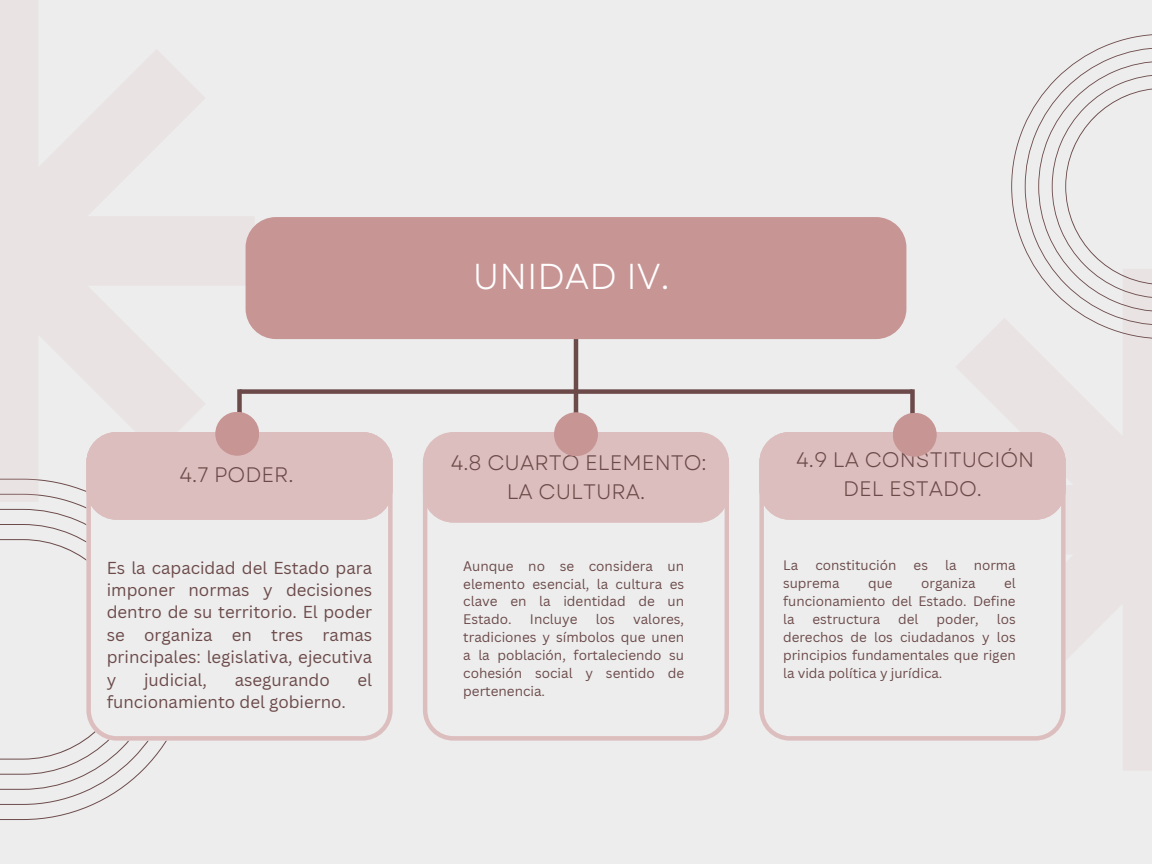
<style>
.page{position:relative;width:1152px;height:864px;background:#ededed}
.page>*{position:absolute;margin:0;border:0;box-sizing:border-box;transform-origin:0 0}
.t1{font:36px "Garet";color:#fff}
.t2{font:21px/29.2px "Garet";color:#6c4a4a;text-align:center}
.t3{font:16.8px/22.5px "Canva Sans";color:#6c4a4a;text-align:justify}
.t4{font:13.5px/18px "Canva Sans";color:#6c4a4a;text-align:justify}
.t5{font:13.35px/17.9px "Canva Sans";color:#6c4a4a;text-align:justify}
</style>
<div class="page">
<svg style="left:0;top:790px;width:119px;height:15px"></svg>
<svg style="left:0;top:775px;width:138px;height:15px"></svg>
<div style="left:246px;top:217px;width:660px;height:122px;background:#c89595"></div>
<svg style="left:423px;top:432px;width:306px;height:308px"></svg>
<svg style="left:759px;top:520px;width:306px;height:220px"></svg>
<div style="left:240px;top:389px;width:672px;height:5px;background:#6c4a4a"></div>
<hr style="left:574px;top:339px;width:4px;height:93px;background:#6c4a4a">
<div style="left:237px;top:389px;width:5px;height:43px;background:#6c4a4a"></div>
<div style="left:910px;top:389px;width:5px;height:45px;background:#6c4a4a"></div>
<svg style="left:0;top:432px;width:392px;height:343px"></svg>
<div style="left:215px;top:412px;width:44px;height:44px;background:#c89595;border-radius:50%"></div>
<div style="left:423px;top:435px;width:306px;height:87px;background:#ddbebe"></div>
<div style="left:554px;top:412px;width:44px;height:44px;background:#c89595;border-radius:50%"></div>
<div style="left:759px;top:432px;width:306px;height:88px;background:#ddbebe"></div>
<div style="left:893px;top:413px;width:44px;height:44px;background:#c89595;border-radius:50%"></div>
<svg style="left:1011px;top:34px;width:141px;height:305px"></svg>
<svg style="left:1025px;top:47px;width:127px;height:279px"></svg>
<p class="t1" style="left:473px;top:251px;width:198px">UNIDAD IV.</p>
<p class="t2" style="left:180px;top:460px;width:116px">4.7 PODER.</p>
<p class="t2" style="left:451px;top:448px;width:257px">4.8 CUARTO ELEMENTO:<br>LA CULTURA.</p>
<h1 class="t2" style="left:796px;top:445px;width:240px">4.9 LA CONSTITUCIÓN<br>DEL ESTADO.</h1>
<p class="t3" style="left:107px;top:556px;width:267px">Es la capacidad del Estado para imponer normas y decisiones dentro de su territorio. El poder se organiza en tres ramas principales: legislativa, ejecutiva y</p>
<p class="t3" style="left:144px;top:668px;width:64px">judicial,</p>
<p class="t3" style="left:235px;top:668px;width:97px">asegurando</p>
<p class="t3" style="left:358px;top:668px;width:16px">el</p>
<p class="t3" style="left:107px;top:691px;width:241px">funcionamiento del gobierno.</p>
<p class="t4" style="left:463px;top:556px;width:222px">Aunque no se considera un elemento esencial, la cultura es clave en la identidad de un Estado.</p>
<p class="t4" style="left:463px;top:610px;width:222px;text-indent:170px">valores, tradiciones y símbolos que unen a la población, fortaleciendo su cohesión social y sentido de pertenencia.</p>
<p class="t4" style="left:530px;top:610px;width:49px">Incluye</p>
<p class="t4" style="left:596px;top:610px;width:20px">los</p>
<p class="t5" style="left:783px;top:556px;width:17px">La</p>
<p class="t5" style="left:815px;top:556px;width:83px">constitución</p>
<p class="t5" style="left:914px;top:556px;width:16px">es</p>
<p class="t5" style="left:945px;top:556px;width:13px">la</p>
<p class="t5" style="left:974px;top:556px;width:43px">norma</p>
<p class="t5" style="left:783px;top:574px;width:58px">suprema</p>
<p class="t5" style="left:868px;top:574px;width:26px">que</p>
<p class="t5" style="left:921px;top:574px;width:56px">organiza</p>
<p class="t5" style="left:783px;top:574px;width:234px;text-indent:221px">el funcionamiento del Estado. Define la</p>
<p class="t5" style="left:783px;top:610px;width:234px;text-indent:214px">los derechos de los ciudadanos y los principios fundamentales que rigen la vida política y jurídica.</p>
<p class="t5" style="left:812px;top:610px;width:69px">estructura</p>
<p class="t5" style="left:898px;top:610px;width:22px">del</p>
<p class="t5" style="left:937px;top:610px;width:44px">poder,</p>
</div>
